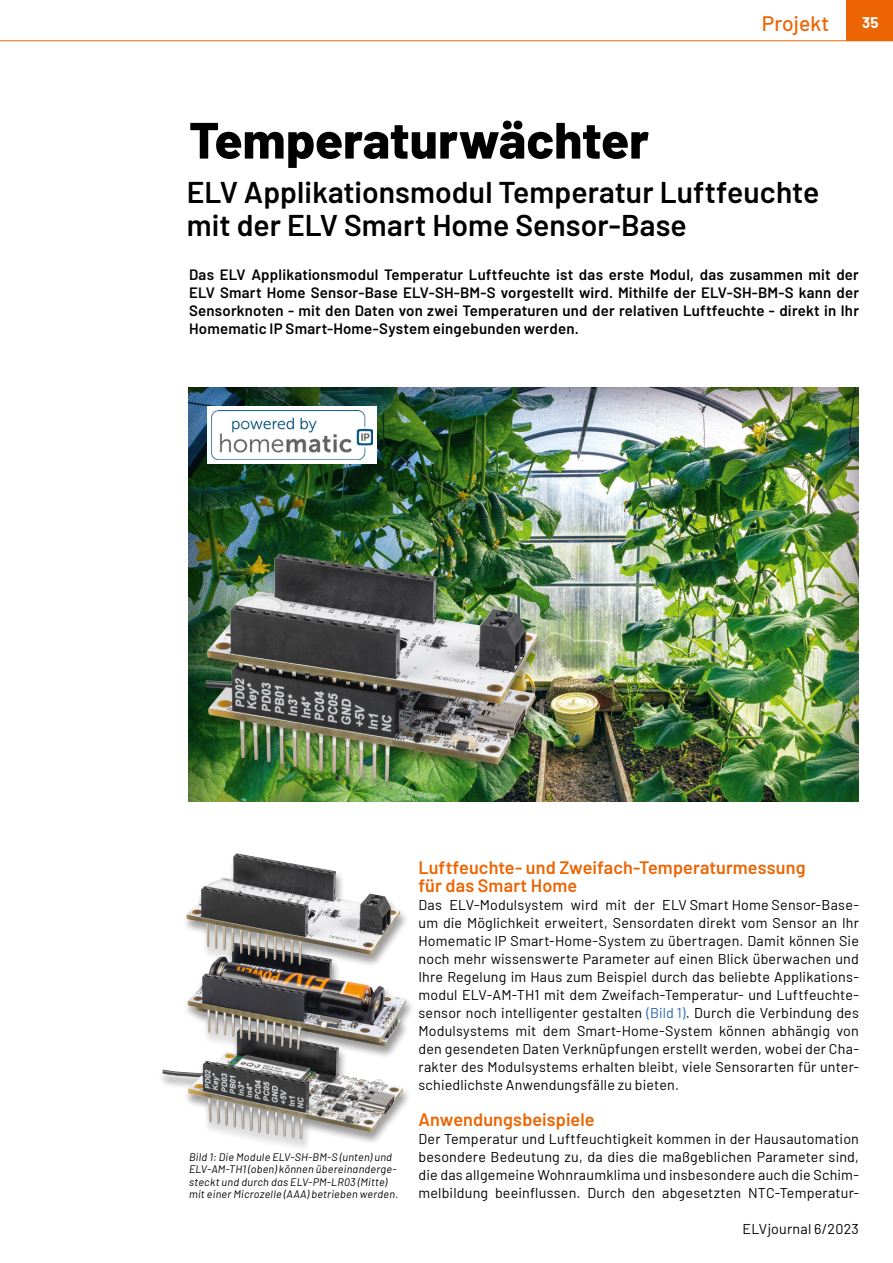
<style>
.page{position:relative;width:893px;height:1263px;background:#fff}
.page>*{position:absolute;margin:0;border:0;box-sizing:border-box;transform-origin:0 0}
.Hauptzeile{font:800 51px "Barlow";color:#000}
.Gerätename{font:600 30px/33px "Barlow";color:#000}
.t1{font:500 21px "Barlow";color:#ec6502}
.ZZ{font:600 18px "Barlow";letter-spacing:.005em;color:#ec6502}
.Einleitung{font:600 15px/18px "Barlow";letter-spacing:.015em;color:#000;text-align:justify}
.t2{font:700 15px "Barlow";color:#fff}
.Fließtext_Neuer_Absa{font:14.25px/18px "Barlow";letter-spacing:.015em;color:#000;text-align:justify}
.Bildunterschrift{font:italic 10.8px/12.5px "Barlow";letter-spacing:.025em;color:#000}
.s1{color:#2769b2}
</style>
<div class="page">
<div style="left:846px;top:0;width:47px;height:40px;background:#ec6502"></div>
<hr style="left:0;top:40px;width:893px;height:1px;background:#ec6502">
<img style="left:189px;top:388px;width:670px;height:414px">
<div style="left:207px;top:406px;width:170px;height:58px;background:#fff"></div>
<img style="left:211px;top:410px;width:161px;height:49px">
<div style="left:158px;top:1028px;width:254px;height:124px;background:#000;opacity:.4"></div>
<img style="left:163px;top:1031px;width:139px;height:108px">
<div style="left:183px;top:942px;width:232px;height:121px;background:#000;opacity:.4"></div>
<img style="left:187px;top:978px;width:111px;height:70px">
<div style="left:182px;top:853px;width:227px;height:125px;background:#000;opacity:.4"></div>
<img style="left:186px;top:855px;width:215px;height:110px">
<div style="left:206px;top:553px;width:341px;height:243px;background:#000;opacity:.4"></div>
<img style="left:206px;top:554px;width:126px;height:217px">
<p class="Hauptzeile" style="left:189px;top:102px;width:461px">Temperaturwächter</p>
<h3 class="t1" style="left:762px;top:8px;width:69px">Projekt</h3>
<p class="t2" style="left:862px;top:11px;width:18px">35</p>
<p class="Gerätename" style="left:187px;top:174px;width:634px">ELV Applikationsmodul Temperatur Luftfeuchte mit der ELV Smart Home Sensor-Base</p>
<p class="Einleitung" style="left:189px;top:264px;width:671px">Das ELV Applikationsmodul Temperatur Luftfeuchte ist das erste Modul, das zusammen mit der ELV Smart Home Sensor-Base ELV-SH-BM-S vorgestellt wird. Mithilfe der ELV-SH-BM-S kann der Sensorknoten - mit den Daten von zwei Temperaturen und der relativen Luftfeuchte - direkt in Ihr Homematic IP Smart-Home-System eingebunden werden.</p>
<p class="Bildunterschrift" style="left:189px;top:1150px;width:211px">Bild 1: Die Module ELV-SH-BM-S (unten) und ELV-AM-TH1 (oben) können übereinanderge&shy;steckt und durch das ELV-PM-LR03 (Mitte) mit einer Microzelle (AAA) betrieben werden.</p>
<p class="ZZ" style="left:418px;top:854px;width:389px">Luftfeuchte- und Zweifach-Temperaturmessung</p>
<p class="ZZ" style="left:418px;top:872px;width:160px">für das Smart Home</p>
<p class="Fließtext_Neuer_Absa" style="left:418px;top:895px;width:442px">Das ELV-Modulsystem wird mit der ELV Smart Home Sensor-Base&shy;um die Möglichkeit erweitert, Sensordaten direkt vom Sensor an Ihr Homematic IP Smart-Home-System zu übertragen. Damit können Sie noch mehr wissenswerte Parameter auf einen Blick überwachen und Ihre Regelung im Haus zum Beispiel durch das beliebte Applikations&shy;modul ELV-AM-TH1 mit dem Zweifach-Temperatur- und Luftfeuchte&shy;sensor noch intelligenter gestalten <span class="s1">(Bild 1)</span>. Durch die Verbindung des Modulsystems mit dem Smart-Home-System können abhängig von den gesendeten Daten Verknüpfungen erstellt werden, wobei der Cha&shy;rakter des Modulsystems erhalten bleibt, viele Sensorarten für unter&shy;schiedlichste Anwendungsfälle zu bieten.</p>
<p class="ZZ" style="left:418px;top:1106px;width:178px">Anwendungsbeispiele</p>
<p class="Fließtext_Neuer_Absa" style="left:418px;top:1129px;width:442px">Der Temperatur und Luftfeuchtigkeit kommen in der Hausautomation besondere Bedeutung zu, da dies die maßgeblichen Parameter sind, die das allgemeine Wohnraumklima und insbesondere auch die Schim&shy;melbildung beeinflussen. Durch den abgesetzten NTC-Temperatur-</p>
<p class="Fließtext_Neuer_Absa" style="left:743px;top:1219px;width:118px">ELVjournal 6/2023</p>
</div>
